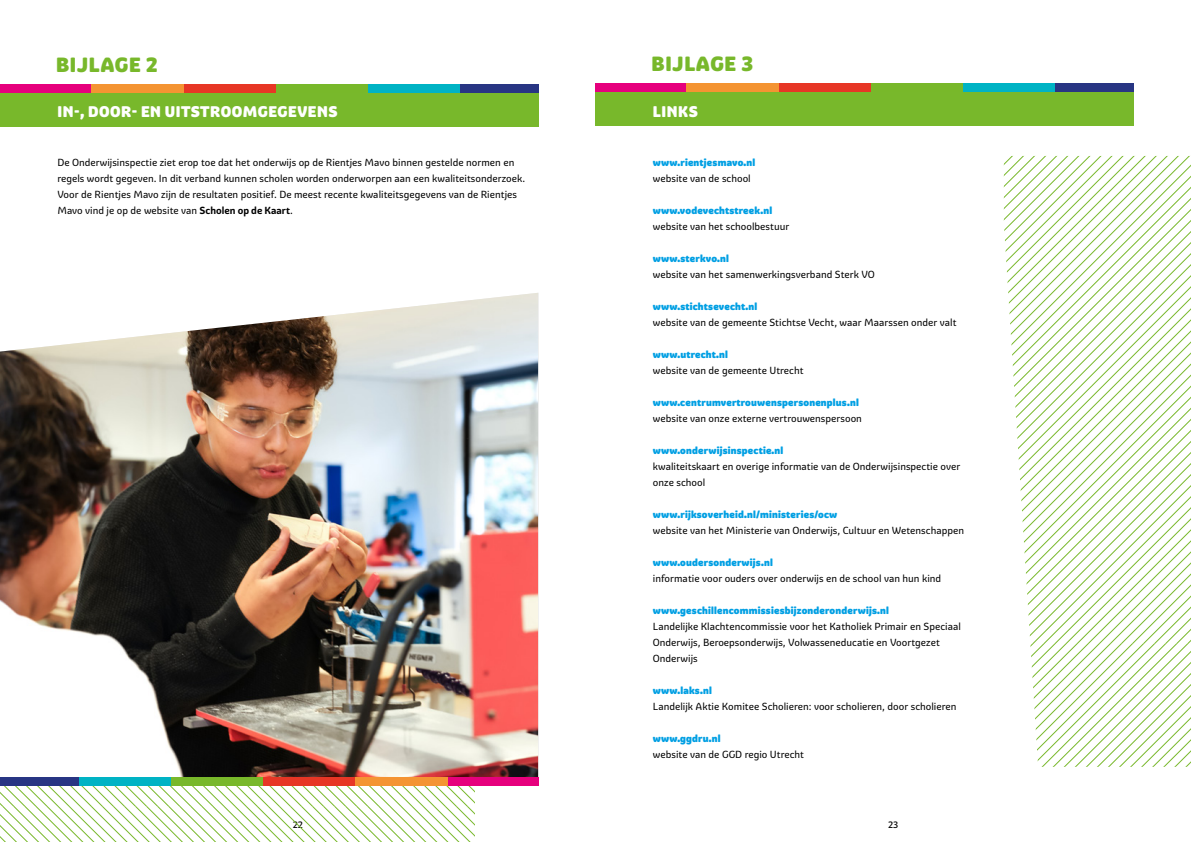
<style>
.page{position:relative;width:1191px;height:842px;background:#fff}
.page>*{position:absolute;margin:0;border:0;box-sizing:border-box;transform-origin:0 0}
.t1{font:900 20px "Graviola Soft";letter-spacing:.035em;color:#78b82b}
.t2{font:900 15px "Graviola Soft";letter-spacing:.035em;color:#fff}
.t3{font:10px/16px "Graviola";color:#000}
.t4{font:900 10px "Graviola Soft";letter-spacing:.02em;color:#009fe3}
.t5{font:500 9px "Graviola Soft";color:#000}
.s1{font-family:"Graviola Soft";font-weight:700}
</style>
<div class="page">
<div style="left:595px;top:92px;width:539px;height:34px;background:#78b82b"></div>
<div style="left:595px;top:84px;width:91px;height:8px;background:#e6007d"></div>
<div style="left:1054px;top:84px;width:80px;height:8px;background:#283583"></div>
<div style="left:962px;top:84px;width:92px;height:8px;background:#00b3c4"></div>
<div style="left:870px;top:84px;width:92px;height:8px;background:#78b82a"></div>
<div style="left:778px;top:84px;width:92px;height:8px;background:#e73625"></div>
<div style="left:686px;top:84px;width:92px;height:8px;background:#f49432"></div>
<div style="left:0;top:93px;width:539px;height:34px;background:#78b82b"></div>
<div style="left:0;top:84px;width:91px;height:9px;background:#e6007d"></div>
<div style="left:459px;top:84px;width:79px;height:9px;background:#283583"></div>
<div style="left:367px;top:84px;width:92px;height:9px;background:#00b3c4"></div>
<div style="left:275px;top:84px;width:92px;height:9px;background:#78b82a"></div>
<div style="left:183px;top:84px;width:92px;height:9px;background:#e73625"></div>
<div style="left:91px;top:84px;width:92px;height:9px;background:#f49432"></div>
<svg style="left:1003px;top:156px;width:188px;height:611px"></svg>
<svg style="left:0;top:785px;width:474px;height:57px"></svg>
<img style="left:0;top:293px;width:538px;height:484px">
<div style="left:447px;top:777px;width:91px;height:8px;background:#e6007d"></div>
<div style="left:0;top:777px;width:79px;height:8px;background:#283583"></div>
<div style="left:79px;top:777px;width:92px;height:8px;background:#00b3c4"></div>
<div style="left:171px;top:777px;width:92px;height:8px;background:#78b82a"></div>
<div style="left:263px;top:777px;width:92px;height:8px;background:#e73625"></div>
<div style="left:355px;top:777px;width:92px;height:8px;background:#f49432"></div>
<h1 class="t1" style="left:56px;top:51px;width:103px">BIJLAGE 2</h1>
<h2 class="t2" style="left:57px;top:102px;width:282px">IN-, DOOR- EN UITSTROOMGEGEVENS</h2>
<h1 class="t1" style="left:651px;top:51px;width:103px">BIJLAGE 3</h1>
<h2 class="t2" style="left:653px;top:101px;width:47px">LINKS</h2>
<p class="t3" style="left:57px;top:154px;width:469px">De Onderwijsinspectie ziet erop toe dat het onderwijs op de Rientjes Mavo binnen gestelde normen en regels wordt gegeven. In dit verband kunnen scholen worden onderworpen aan een kwaliteitsonderzoek.<br>Voor de Rientjes Mavo zijn de resultaten positief. De meest recente kwaliteitsgegevens van de Rientjes Mavo vind je op de website van <span class="s1">Scholen op de Kaart</span>.</p>
<p class="t4" style="left:653px;top:156px;width:104px">www.rientjesmavo.nl</p>
<p class="t3" style="left:653px;top:170px;width:99px">website van de school</p>
<p class="t4" style="left:653px;top:204px;width:121px">www.vodevechtstreek.nl</p>
<p class="t3" style="left:653px;top:218px;width:138px">website van het schoolbestuur</p>
<p class="t4" style="left:653px;top:252px;width:78px">www.sterkvo.nl</p>
<p class="t3" style="left:653px;top:266px;width:224px">website van het samenwerkingsverband Sterk VO</p>
<p class="t4" style="left:653px;top:300px;width:106px">www.stichtsevecht.nl</p>
<p class="t3" style="left:653px;top:314px;width:305px">website van de gemeente Stichtse Vecht, waar Maarssen onder valt</p>
<p class="t4" style="left:653px;top:348px;width:77px">www.utrecht.nl</p>
<p class="t3" style="left:653px;top:362px;width:152px">website van de gemeente Utrecht</p>
<p class="t4" style="left:653px;top:396px;width:207px">www.centrumvertrouwenspersonenplus.nl</p>
<p class="t3" style="left:653px;top:410px;width:211px">website van onze externe vertrouwenspersoon</p>
<p class="t4" style="left:653px;top:444px;width:132px">www.onderwijsinspectie.nl</p>
<p class="t3" style="left:653px;top:458px;width:309px">kwaliteitskaart en overige informatie van de Onderwijsinspectie over onze school</p>
<p class="t4" style="left:653px;top:508px;width:186px">www.rijksoverheid.nl/ministeries/ocw</p>
<p class="t3" style="left:653px;top:522px;width:313px">website van het Ministerie van Onderwijs, Cultuur en Wetenschappen</p>
<p class="t4" style="left:653px;top:556px;width:121px">www.oudersonderwijs.nl</p>
<p class="t3" style="left:653px;top:570px;width:290px">informatie voor ouders over onderwijs en de school van hun kind</p>
<p class="t4" style="left:653px;top:604px;width:238px">www.geschillencommissiesbijzonderonderwijs.nl</p>
<p class="t3" style="left:653px;top:618px;width:309px">Landelijke Klachtencommissie voor het Katholiek Primair en Speciaal<br>Onderwijs, Beroepsonderwijs, Volwasseneducatie en Voortgezet<br>Onderwijs</p>
<p class="t4" style="left:653px;top:684px;width:60px">www.laks.nl</p>
<p class="t3" style="left:653px;top:698px;width:305px">Landelijk Aktie Komitee Scholieren: voor scholieren, door scholieren</p>
<p class="t4" style="left:653px;top:732px;width:69px">www.ggdru.nl</p>
<p class="t3" style="left:653px;top:746px;width:153px">website van de GGD regio Utrecht</p>
<p class="t5" style="left:293px;top:819px;width:12px">22</p>
<p class="t5" style="left:888px;top:819px;width:12px">23</p>
</div>
